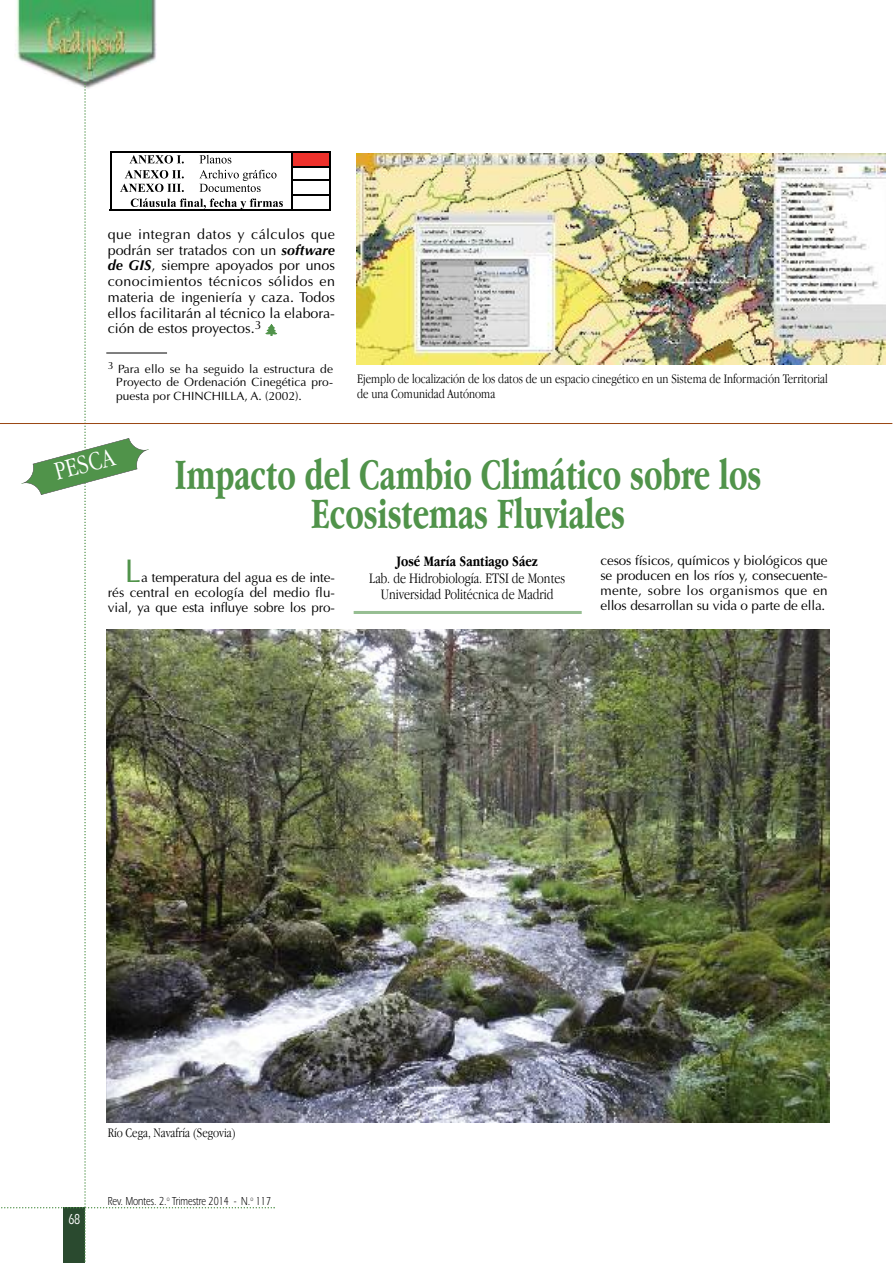
<style>
.page{position:relative;width:893px;height:1263px;background:#fff}
.page>*{position:absolute;margin:0;border:0;box-sizing:border-box;transform-origin:0 0}
.t1{font:700 45px/39px "Apple Garamond";color:#50934a;text-align:center;scale:.85 1}
.t2{font:33px "Optima";color:#50934a}
.t3{font:300 27px "Apple Garamond";color:#fff}
.t4{font:300 15px/16.5px "Apple Garamond";color:#000;text-align:center}
.t5{font:700 15px "Apple Garamond";color:#000}
.t6{font:500 15px "Itc Eras";color:#fff;scale:.7 1}
.t7{font:14.25px/15.8px "Optima";color:#000;text-align:justify}
.t8{font:13.5px/15px "Optima";letter-spacing:-.01em;color:#000;text-align:justify}
.t9{font:300 13.5px/15px "Apple Garamond";color:#000}
.t10{font:12px/13.5px "Optima";color:#000;text-align:justify}
.t11{font:12px "Itc Eras";color:#000;scale:.75 1}
.s1{font-weight:700;font-style:italic}
</style>
<div class="page">
<img style="left:283px;top:629px;width:546px;height:493px">
<hr style="left:354px;top:611px;width:228px;height:3px;background:#96be92">
<img style="left:356px;top:153px;width:530px;height:211px">
<div style="left:293px;top:152px;width:37px;height:14px;background:#ee312b"></div>
<hr style="left:110px;top:151px;width:182px;height:1px;background:#000">
<hr style="left:293px;top:151px;width:37px;height:1px;background:#000">
<hr style="left:293px;top:166px;width:37px;height:1px;background:#000">
<hr style="left:293px;top:180px;width:37px;height:1px;background:#000">
<svg style="left:1px;top:0;width:282px;height:1263px"></svg>
<hr style="left:293px;top:195px;width:37px;height:1px;background:#000">
<hr style="left:110px;top:209px;width:221px;height:2px;background:#000">
<svg style="left:292px;top:151px;width:1px;height:58px"></svg>
<svg style="left:330px;top:151px;width:1px;height:58px"></svg>
<hr style="left:110px;top:152px;width:1px;height:58px;background:#000">
<div style="left:106px;top:346px;width:228px;height:72px;background:#fff"></div>
<hr style="left:106px;top:353px;width:61px;height:1px;background:#000">
<hr style="left:0;top:423px;width:892px;height:1px;background:#994611">
<p class="t7" style="left:108px;top:226px;width:229px">que integran datos y cálculos que podrán ser tratados con un <span class="s1">software de GIS</span>, siempre apoyados por unos conocimientos técnicos sólidos en materia de ingeniería y caza. Todos ellos facilitarán al técnico la elabora&shy;ción de estos proyectos.<sup>3</sup> <sub>`</sub></p>
<p class="t10" style="left:116px;top:362px;width:218px;text-indent:-9px"><sup>3</sup> Para ello se ha seguido la estructura de Proyecto de Ordenación Cinegética pro&shy;puesta por CHINCHILLA, A. (2002).</p>
<p class="t9" style="left:357px;top:372px;width:472px">Ejemplo de localización de los datos de un espacio cinegético en un Sistema de Información Territorial de una Comunidad Autónoma</p>
<h3 class="t3" style="left:52px;top:462px;width:62px;rotate:-15deg">PESCA</h3>
<h1 class="t1" style="left:175px;top:459px;width:691px">Impacto del Cambio Climático sobre los<br>Ecosistemas Fluviales</h1>
<p class="t5" style="left:397px;top:556px;width:143px">José María Santiago Sáez</p>
<p class="t4" style="left:369px;top:571px;width:198px">Lab. de Hidrobiología. ETSI de Montes<br>Universidad Politécnica de Madrid</p>
<p class="t8" style="left:600px;top:553px;width:229px">cesos físicos, químicos y biológicos que se producen en los ríos y, consecuente&shy;mente, sobre los organismos que en ellos desarrollan su vida o parte de ella.</p>
<h2 class="t2" style="left:125px;top:552px;width:18px">L</h2>
<p class="t8" style="left:108px;top:570px;width:229px;text-indent:34px">a temperatura del agua es de inte&shy;rés central en ecología del medio flu&shy;vial, ya que esta influye sobre los pro-</p>
<p class="t9" style="left:108px;top:1126px;width:130px">Río Cega, Navafría (Segovia)</p>
<p class="t6" style="left:68px;top:1213px;width:19px">68</p>
<p class="t11" style="left:108px;top:1197px;width:219px">Rev. Montes. 2.<sup>o</sup> Trimestre 2014 - N.<sup>o</sup> 117</p>
</div>
